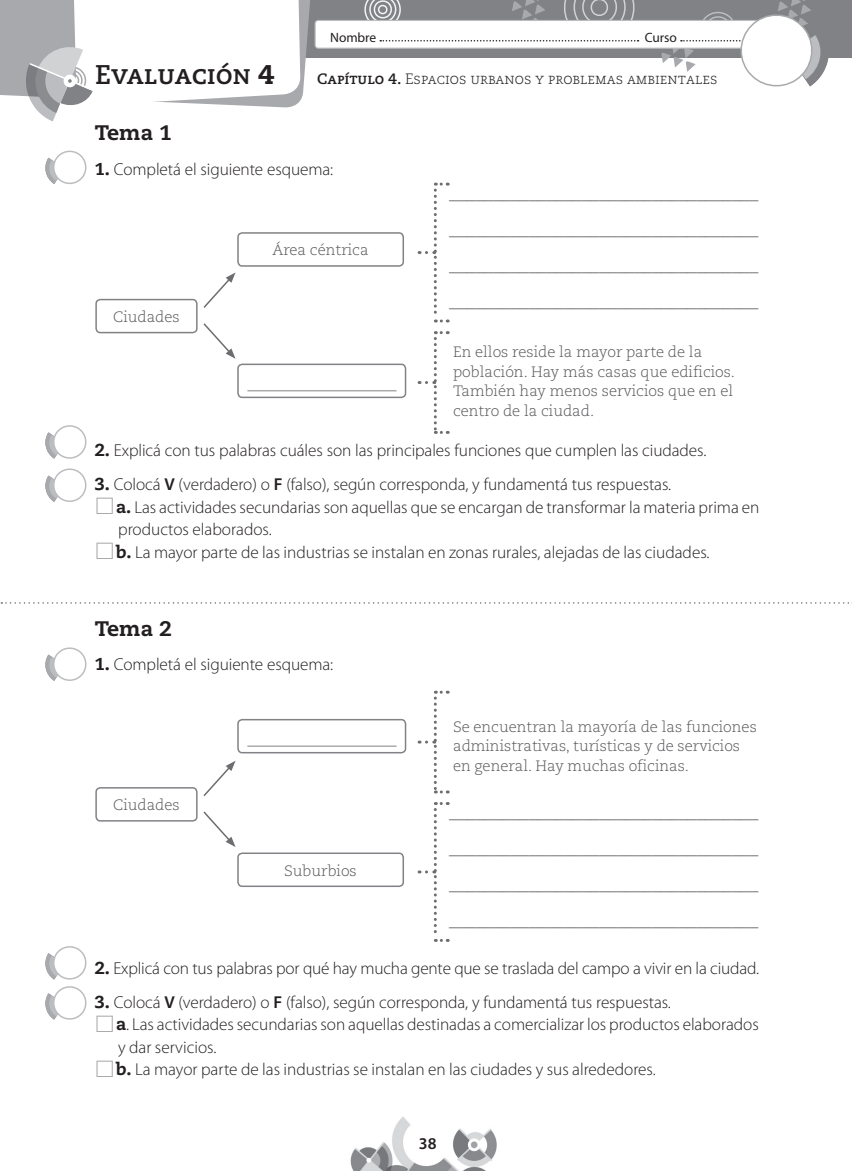
<style>
.page{position:relative;width:852px;height:1171px;background:#fff}
.page>*{position:absolute;margin:0;border:0;box-sizing:border-box;transform-origin:0 0}
.t1{font:700 27px "Caecilia LT Std";color:#231f20}
.t2{font:800 21px "Caecilia LT Std";color:#231f20}
.t3{font:300 condensed 18px/36px "Myriad Pro";color:#6c6d70;text-align:justify}
.t4{font:300 17.25px/22.5px "Myriad Pro";letter-spacing:-.005em;color:#231f20}
.t5{font:600 16.5px "Myriad Pro";color:#231f20}
.t6{font:300 15px/19.5px "Caecilia LT Std";color:#57585a}
.t7{font:300 15px "Caecilia LT Std";color:#231f20}
.t8{font:13.5px "Myriad Pro";letter-spacing:-.005em;color:#231f20}
.s1{font-weight:800}
.s2{font-weight:700}
.s3{font-family:"Caecilia LT Std";font-weight:800}
.s4{font-weight:600}
.s5{color:#a8a9ad}
</style>
<div class="page">
<img style="left:350px;top:1117px;width:147px;height:53px">
<div style="left:0;top:0;width:851px;height:57px;background:#808285"></div>
<div style="left:315px;top:20px;width:459px;height:28px;background:#fff;border-radius:3px"></div>
<div style="left:314px;top:20px;width:461px;height:29px;border:1px solid #bcbdc0;border-radius:3px"></div>
<svg style="left:361px;top:0;width:278px;height:42px"></svg>
<svg style="left:1px;top:602px;width:851px;height:1px"></svg>
<svg style="left:45px;top:150px;width:42px;height:34px"></svg>
<svg style="left:45px;top:425px;width:42px;height:34px"></svg>
<svg style="left:45px;top:468px;width:42px;height:34px"></svg>
<svg style="left:45px;top:647px;width:42px;height:34px"></svg>
<svg style="left:45px;top:946px;width:42px;height:74px"></svg>
<div style="left:95px;top:299px;width:102px;height:34px;border:2px solid #808285;border-radius:4px"></div>
<div style="left:95px;top:787px;width:102px;height:34px;border:2px solid #808285;border-radius:4px"></div>
<div style="left:237px;top:232px;width:167px;height:35px;border:2px solid #808285;border-radius:4px"></div>
<div style="left:237px;top:852px;width:167px;height:34px;border:2px solid #808285;border-radius:4px"></div>
<svg style="left:426px;top:182px;width:22px;height:140px"></svg>
<svg style="left:426px;top:802px;width:22px;height:139px"></svg>
<svg style="left:426px;top:331px;width:22px;height:103px"></svg>
<svg style="left:426px;top:690px;width:22px;height:103px"></svg>
<div style="left:237px;top:363px;width:169px;height:35px;border:2px solid #808285;border-radius:4px"></div>
<hr style="left:247px;top:390px;width:149px;height:1px;background:#808285">
<div style="left:237px;top:718px;width:169px;height:35px;border:2px solid #808285;border-radius:4px"></div>
<hr style="left:247px;top:745px;width:149px;height:1px;background:#808285">
<svg style="left:203px;top:273px;width:32px;height:35px"></svg>
<svg style="left:203px;top:761px;width:32px;height:35px"></svg>
<svg style="left:203px;top:323px;width:32px;height:36px"></svg>
<svg style="left:203px;top:811px;width:32px;height:35px"></svg>
<svg style="left:0;top:0;width:312px;height:121px"></svg>
<svg style="left:661px;top:0;width:191px;height:87px"></svg>
<p class="t8" style="left:330px;top:29px;width:47px">Nombre</p>
<p class="t8" style="left:644px;top:29px;width:34px">Curso</p>
<p class="t1" style="left:95px;top:58px;width:180px">Evaluación <span class="s1">4</span></p>
<p class="t7" style="left:317px;top:70px;width:402px"><span class="s2">Capítulo 4.</span> Espacios urbanos y problemas ambientales</p>
<p class="t2" style="left:95px;top:120px;width:78px">Tema 1</p>
<p class="t4" style="left:95px;top:157px;width:240px"><span class="s3">1.</span> Completá el siguiente esquema:</p>
<p class="t6" style="left:113px;top:307px;width:68px">Ciudades</p>
<p class="t6" style="left:272px;top:240px;width:98px">Área céntrica</p>
<p class="t3" style="left:449px;top:174px;width:310px">___________________________________ ___________________________________ ___________________________________ ___________________________________</p>
<p class="t6" style="left:453px;top:343px;width:283px">En ellos reside la mayor parte de la población. Hay más casas que edificios.<br>También hay menos servicios que en el centro de la ciudad.</p>
<p class="t4" style="left:95px;top:439px;width:613px"><span class="s3">2.</span> Explicá con tus palabras cuáles son las principales funciones que cumplen las ciudades.</p>
<p class="t4" style="left:95px;top:472px;width:577px"><span class="s3">3.</span> Colocá <span class="s4">V</span> (verdadero) o <span class="s4">F</span> (falso), según corresponda, y fundamentá tus respuestas.</p>
<p class="t4" style="left:118px;top:495px;width:642px;text-indent:-23px"><span class="s5">□</span><span class="s3">a.</span> Las actividades secundarias son aquellas que se encargan de transformar la materia prima en productos elaborados.</p>
<p class="t4" style="left:95px;top:540px;width:616px"><span class="s5">□</span><span class="s3">b.</span> La mayor parte de las industrias se instalan en zonas rurales, alejadas de las ciudades.</p>
<p class="t2" style="left:95px;top:615px;width:78px">Tema 2</p>
<p class="t4" style="left:95px;top:652px;width:240px"><span class="s3">1.</span> Completá el siguiente esquema:</p>
<p class="t6" style="left:113px;top:795px;width:68px">Ciudades</p>
<p class="t6" style="left:284px;top:860px;width:74px">Suburbios</p>
<p class="t6" style="left:453px;top:717px;width:305px">Se encuentran la mayoría de las funciones administrativas, turísticas y de servicios en general. Hay muchas oficinas.</p>
<p class="t3" style="left:449px;top:793px;width:310px">___________________________________ ___________________________________ ___________________________________ ___________________________________</p>
<p class="t4" style="left:95px;top:956px;width:665px"><span class="s3">2.</span> Explicá con tus palabras por qué hay mucha gente que se traslada del campo a vivir en la ciudad.</p>
<p class="t4" style="left:95px;top:990px;width:577px"><span class="s3">3.</span> Colocá <span class="s4">V</span> (verdadero) o <span class="s4">F</span> (falso), según corresponda, y fundamentá tus respuestas.</p>
<p class="t4" style="left:118px;top:1012px;width:642px;text-indent:-23px"><span class="s5">□</span><span class="s3">a</span>. Las actividades secundarias son aquellas destinadas a comercializar los productos elaborados y dar servicios.</p>
<p class="t4" style="left:95px;top:1057px;width:562px"><span class="s5">□</span><span class="s3">b.</span> La mayor parte de las industrias se instalan en las ciudades y sus alrededores.</p>
<p class="t5" style="left:419px;top:1132px;width:19px">38</p>
</div>
